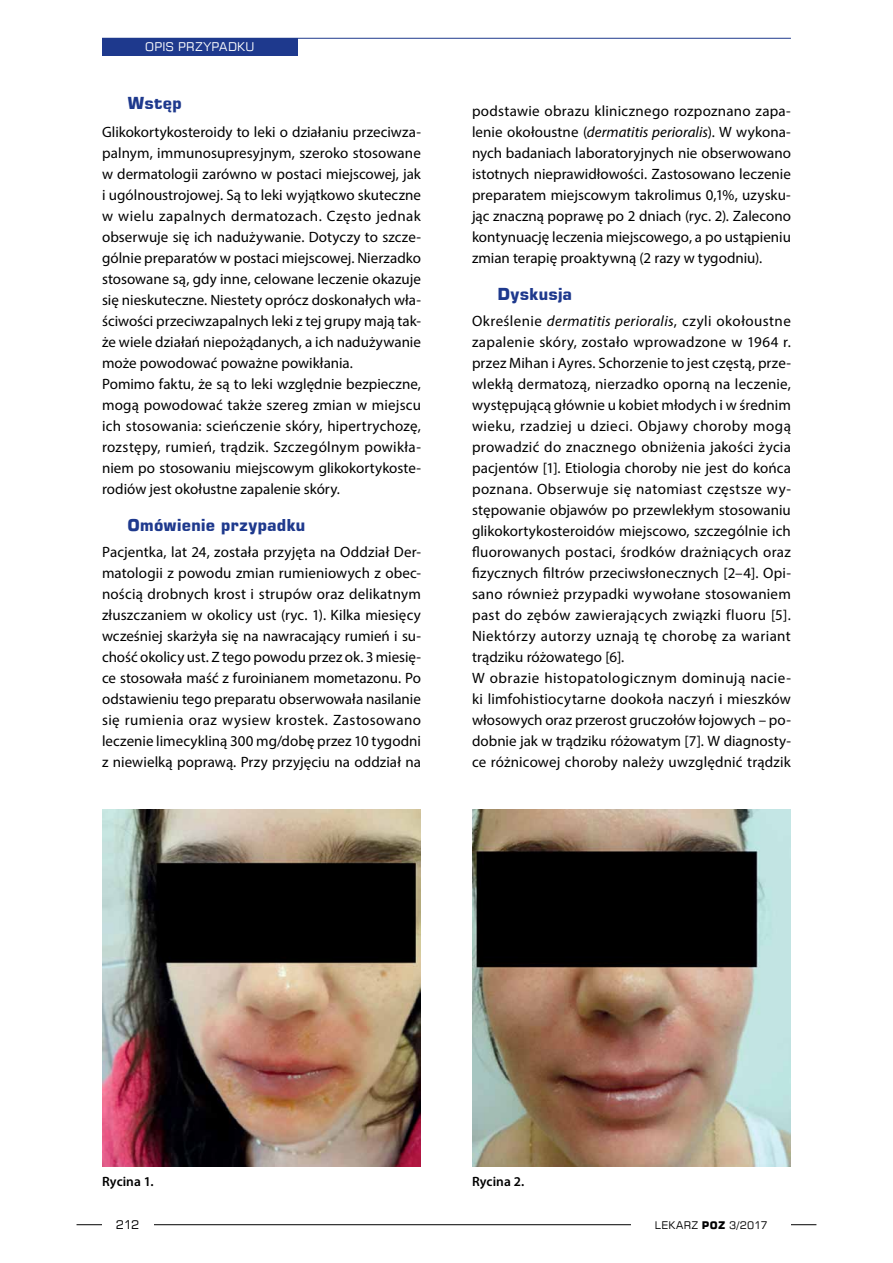
<style>
.page{position:relative;width:893px;height:1263px;background:#fff}
.page>*{position:absolute;margin:0;border:0;box-sizing:border-box;transform-origin:0 0}
.t1{font:700 16.5px "Square 721 EU";color:#1e398d}
.t2{font:15px/21px "Myriad Pro";letter-spacing:.01em;color:#000}
.t3{font:600 13.5px "Myriad Pro";letter-spacing:.005em;color:#000}
.t4{font:12px "Square 721 EU";letter-spacing:.02em;color:#fff}
.t5{font:12px "Square 721 EU";color:#000}
.t6{font:10.5px "Square 721 EU";letter-spacing:.03em;color:#000}
.s1{font-style:italic}
.s2{font-weight:700}
</style>
<div class="page">
<hr style="left:102px;top:38px;width:689px;height:1px;background:#1e398d">
<hr style="left:77px;top:1224px;width:739px;height:1px;background:#000">
<div style="left:102px;top:1216px;width:51px;height:17px;background:#fff"></div>
<div style="left:631px;top:1216px;width:160px;height:17px;background:#fff"></div>
<div style="left:102px;top:38px;width:196px;height:17px;background:#1e398d"></div>
<img style="left:102px;top:809px;width:319px;height:357px">
<img style="left:472px;top:809px;width:319px;height:357px">
<p class="t4" style="left:145px;top:39px;width:111px">OPIS PRZYPADKU</p>
<p class="t1" style="left:128px;top:93px;width:56px">Wstęp</p>
<p class="t2" style="left:102px;top:121px;width:320px">Glikokortykosteroidy to leki o działaniu przeciwza&shy;palnym, immunosupresyjnym, szeroko stosowane w dermatologii zarówno w postaci miejscowej, jak i ugólnoustrojowej. Są to leki wyjątkowo skuteczne w wielu zapalnych dermatozach. Często jednak obserwuje się ich nadużywanie. Dotyczy to szcze&shy;gólnie preparatów w postaci miejscowej. Nierzadko stosowane są, gdy inne, celowane leczenie okazuje się nieskuteczne. Niestety oprócz doskonałych wła&shy;ściwości przeciwzapalnych leki z tej grupy mają tak&shy;że wiele działań niepożądanych, a ich nadużywanie może powodować poważne powikłania.<br>Pomimo faktu, że są to leki względnie bezpieczne, mogą powodować także szereg zmian w miejscu ich stosowania: scieńczenie skóry, hipertrychozę, rozstępy, rumień, trądzik. Szczególnym powikła&shy;niem po stosowaniu miejscowym glikokortykoste&shy;rodiów jest okołustne zapalenie skóry.</p>
<p class="t1" style="left:128px;top:515px;width:180px">Omówienie przypadku</p>
<p class="t2" style="left:102px;top:541px;width:320px;text-align:justify">Pacjentka, lat 24, została przyjęta na Oddział Der&shy;matologii z powodu zmian rumieniowych z obec&shy;nością drobnych krost i strupów oraz delikatnym złuszczaniem w okolicy ust (ryc. 1). Kilka miesięcy wcześniej skarżyła się na nawracający rumień i su&shy;chość okolicy ust. Z tego powodu przez ok. 3 miesię&shy;ce stosowała maść z furoinianem mometazonu. Po odstawieniu tego preparatu obserwowała nasilanie się rumienia oraz wysiew krostek. Zastosowano leczenie limecykliną 300 mg/dobę przez 10 tygodni z niewielką poprawą. Przy przyjęciu na oddział na</p>
<p class="t2" style="left:472px;top:100px;width:320px;text-align:justify">podstawie obrazu klinicznego rozpoznano zapa&shy;lenie okołoustne (<span class="s1">dermatitis perioralis</span>). W wykona&shy;nych badaniach laboratoryjnych nie obserwowano istotnych nieprawidłowości. Zastosowano leczenie preparatem miejscowym takrolimus 0,1%, uzysku&shy;jąc znaczną poprawę po 2 dniach (ryc. 2). Zalecono kontynuację leczenia miejscowego, a po ustąpieniu zmian terapię proaktywną (2 razy w tygodniu).</p>
<p class="t1" style="left:497px;top:284px;width:76px">Dyskusja</p>
<p class="t2" style="left:472px;top:310px;width:320px">Określenie <span class="s1">dermatitis perioralis</span>, czyli okołoustne zapalenie skóry, zostało wprowadzone w 1964 r. przez Mihan i Ayres. Schorzenie to jest częstą, prze&shy;wlekłą dermatozą, nierzadko oporną na leczenie, występującą głównie u kobiet młodych i w średnim wieku, rzadziej u dzieci. Objawy choroby mogą prowadzić do znacznego obniżenia jakości życia pacjentów [1]. Etiologia choroby nie jest do końca poznana. Obserwuje się natomiast częstsze wy&shy;stępowanie objawów po przewlekłym stosowaniu glikokortykosteroidów miejscowo, szczególnie ich fluorowanych postaci, środków drażniących oraz fizycznych filtrów przeciwsłonecznych [2–4]. Opi&shy;sano również przypadki wywołane stosowaniem past do zębów zawierających związki fluoru [5].<br>Niektórzy autorzy uznają tę chorobę za wariant trądziku różowatego [6].<br>W obrazie histopatologicznym dominują nacie&shy;ki limfohistiocytarne dookoła naczyń i mieszków włosowych oraz przerost gruczołów łojowych – po&shy;dobnie jak w trądziku różowatym [7]. W diagnosty&shy;ce różnicowej choroby należy uwzględnić trądzik</p>
<p class="t3" style="left:102px;top:1173px;width:53px">Rycina 1.</p>
<p class="t3" style="left:472px;top:1173px;width:54px">Rycina 2.</p>
<p class="t5" style="left:116px;top:1217px;width:25px">212</p>
<p class="t6" style="left:655px;top:1218px;width:115px">LEKARZ <span class="s2">POZ</span> 3/2017</p>
</div>
